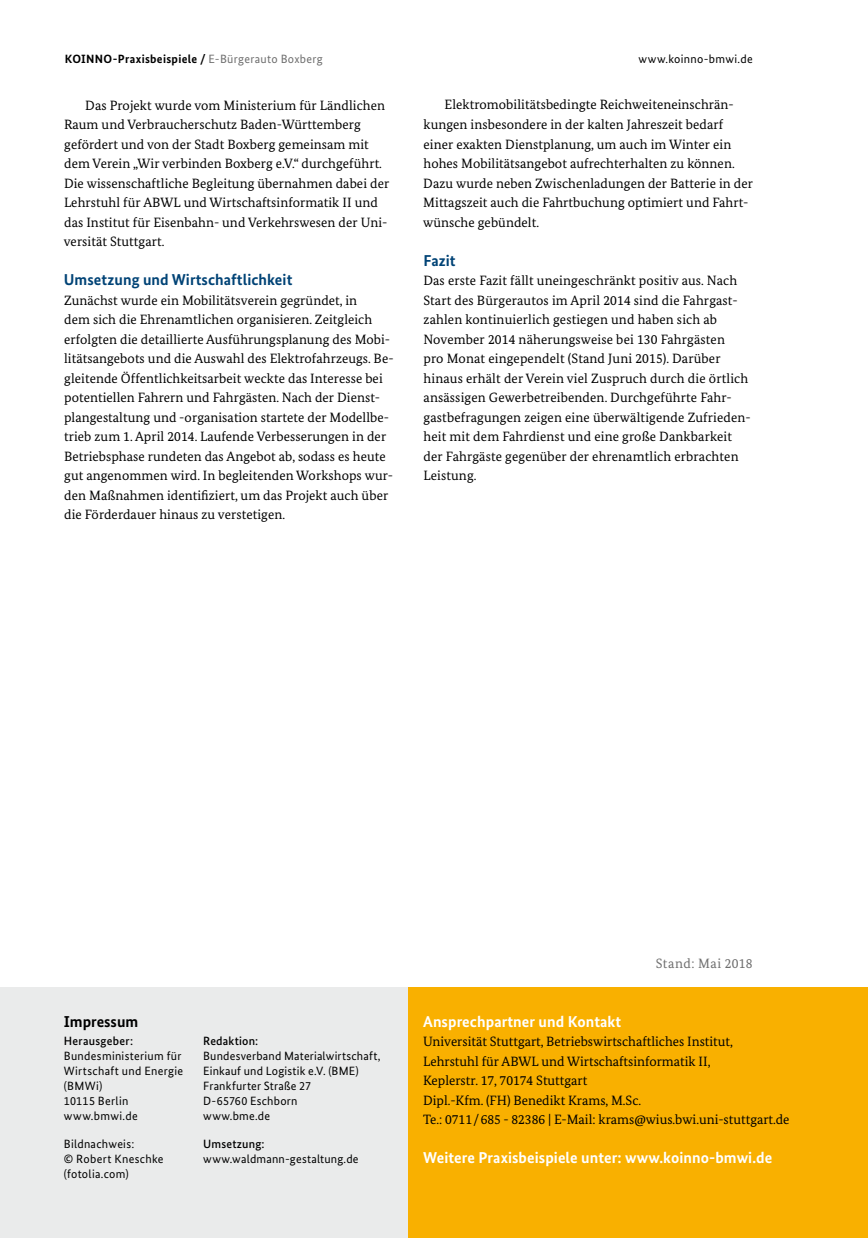
<style>
.page{position:relative;width:868px;height:1238px;background:#fff}
.page>*{position:absolute;margin:0;border:0;box-sizing:border-box;transform-origin:0 0}
.t1{font:700 15.75px "Bundes Sans";letter-spacing:.005em;color:#fff}
.t2{font:700 15.75px "Bundes Sans";letter-spacing:.005em;color:#004376}
.t3{font:700 15.75px "Bundes Sans";color:#000}
.t4{font:13.5px/19.5px "Bundes Serif";letter-spacing:.005em;color:#000}
.t5{font:13.5px "Bundes Serif";letter-spacing:.035em;color:#6e6e6e}
.t6{font:12px/15px "Bundes Sans";letter-spacing:.02em;color:#000}
.t7{font:12px "Bundes Sans";letter-spacing:.025em;color:#6e6e6e}
.t8{font:500 12px "Bundes Sans";letter-spacing:.015em;color:#000}
.t9{font:700 12px "Bundes Sans";color:#000}
.s1{font-weight:700;color:#000}
</style>
<div class="page">
<div style="left:0;top:987px;width:408px;height:250px;background:#eaebeb"></div>
<div style="left:408px;top:987px;width:459px;height:250px;background:#f9b000"></div>
<p class="t9" style="left:65px;top:52px;width:9px">KOINNO</p>
<p class="t7" style="left:113px;top:52px;width:211px"><span class="s1">-Praxisbeispiele /</span> E-Bürgerauto Boxberg</p>
<p class="t4" style="left:64px;top:95px;width:327px;text-indent:21px">Das Projekt wurde vom Ministerium für Ländlichen Raum und Verbraucherschutz Baden-Württemberg gefördert und von der Stadt Boxberg gemeinsam mit dem Verein „Wir verbinden Boxberg e.V.“ durchgeführt.<br>Die wissenschaftliche Begleitung übernahmen dabei der Lehrstuhl für ABWL und Wirtschaftsinformatik II und das Institut für Eisenbahn- und Verkehrswesen der Uni&shy;versität Stuttgart.</p>
<p class="t2" style="left:64px;top:270px;width:230px">Umsetzung und Wirtschaftlichkeit</p>
<p class="t4" style="left:64px;top:290px;width:331px">Zunächst wurde ein Mobilitätsverein gegründet, in<br>dem sich die Ehrenamtlichen organisieren. Zeitgleich erfolgten die detaillierte Ausführungsplanung des Mobi&shy;litätsangebots und die Auswahl des Elektrofahrzeugs. Be&shy;gleitende Öffentlichkeitsarbeit weckte das Interesse bei potentiellen Fahrern und Fahrgästen. Nach der Dienst&shy;plangestaltung und -organisation startete der Modellbe&shy;trieb zum 1. April 2014. Laufende Verbesserungen in der Betriebsphase rundeten das Angebot ab, sodass es heute gut angenommen wird. In begleitenden Workshops wur&shy;den Maßnahmen identifiziert, um das Projekt auch über die Förderdauer hinaus zu verstetigen.</p>
<p class="t6" style="left:638px;top:52px;width:116px">www.koinno-bmwi.de</p>
<p class="t4" style="left:423px;top:95px;width:331px;text-indent:21px">Elektromobilitätsbedingte Reichweiteneinschrän&shy;kungen insbesondere in der kalten Jahreszeit bedarf einer exakten Dienstplanung, um auch im Winter ein hohes Mobilitätsangebot aufrechterhalten zu können.<br>Dazu wurde neben Zwischenladungen der Batterie in der Mittagszeit auch die Fahrtbuchung optimiert und Fahrt&shy;wünsche gebündelt.</p>
<p class="t2" style="left:423px;top:250px;width:34px">Fazit</p>
<p class="t4" style="left:423px;top:270px;width:329px">Das erste Fazit fällt uneingeschränkt positiv aus. Nach Start des Bürgerautos im April 2014 sind die Fahrgast&shy;zahlen kontinuierlich gestiegen und haben sich ab November 2014 näherungsweise bei 130 Fahrgästen<br>pro Monat eingependelt (Stand Juni 2015). Darüber hinaus erhält der Verein viel Zuspruch durch die örtlich ansässigen Gewerbetreibenden. Durchgeführte Fahr&shy;gastbefragungen zeigen eine überwältigende Zufrieden&shy;heit mit dem Fahrdienst und eine große Dankbarkeit der Fahrgäste gegenüber der ehrenamtlich erbrachten Leistung.</p>
<p class="t3" style="left:64px;top:1011px;width:76px">Impressum</p>
<p class="t8" style="left:64px;top:1033px;width:71px">Herausgeber:</p>
<p class="t6" style="left:64px;top:1047px;width:121px">Bundesministerium für<br>Wirtschaft und Energie (BMWi)<br>10115 Berlin www.bmwi.de</p>
<p class="t6" style="left:64px;top:1135px;width:101px">Bildnachweis:<br>© Robert Kneschke (fotolia.com)</p>
<p class="t8" style="left:203px;top:1033px;width:57px">Redaktion:</p>
<p class="t6" style="left:203px;top:1047px;width:179px">Bundesverband Materialwirtschaft,<br>Einkauf und Logistik e.V. (BME)<br>Frankfurter Straße 27<br>D-65760 Eschborn<br>www.bme.de</p>
<p class="t8" style="left:203px;top:1135px;width:63px">Umsetzung:</p>
<p class="t6" style="left:203px;top:1150px;width:157px">www.waldmann-gestaltung.de</p>
<p class="t5" style="left:656px;top:955px;width:98px">Stand: Mai 2018</p>
<p class="t1" style="left:423px;top:1011px;width:200px">Ansprechpartner und Kontakt</p>
<p class="t4" style="left:423px;top:1031px;width:368px">Universität Stuttgart, Betriebswirtschaftliches Institut, Lehrstuhl für ABWL und Wirtschaftsinformatik II,<br>Keplerstr. 17, 70174 Stuttgart<br>Dipl.-Kfm. (FH) Benedikt Krams, M.Sc.<br>Te.: 0711/685 - 82386 | E-Mail: krams@wius.bwi.uni-stuttgart.de</p>
<p class="t1" style="left:423px;top:1147px;width:350px">Weitere Praxisbeispiele unter: www.koinno-bmwi.de</p>
</div>
